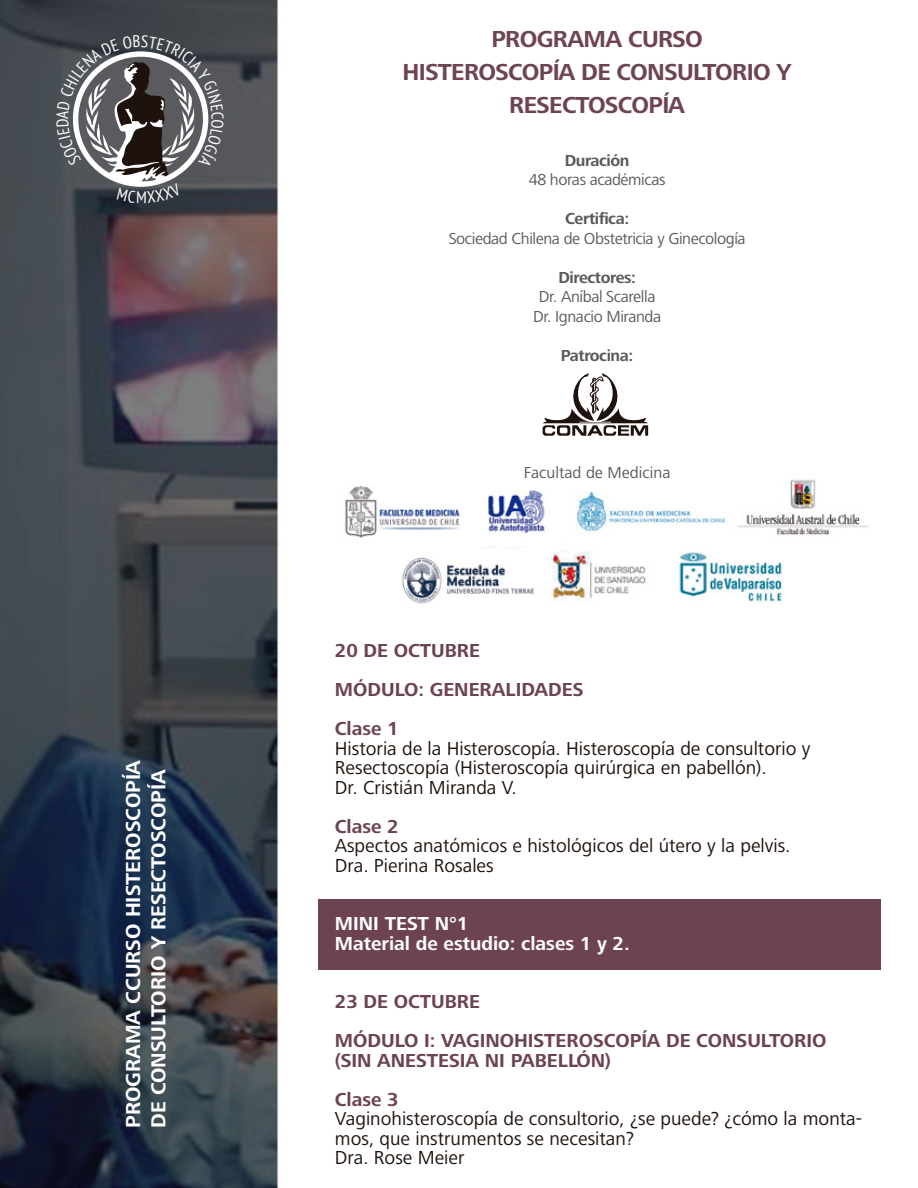
<style>
.page{position:relative;width:918px;height:1188px;background:#fff}
.page>*{position:absolute;margin:0;border:0;box-sizing:border-box;transform-origin:0 0}
.t1{font:700 24px/33px "Frutiger Next LT";letter-spacing:-.025em;color:#6e4450;text-align:center}
.t2{font:700 21px/25.2px "Frutiger Next LT";color:#fff}
.t3{font:19.5px/19.5px "Frutiger Next LT";color:#1e120d}
.t4{font:700 19.5px/39px "Frutiger Next LT";color:#6c434f}
.t5{font:700 19.5px/19.5px "Frutiger Next LT";color:#fff}
.t6{font:16.5px/19.5px "Frutiger Next LT";letter-spacing:-.025em;color:#5b595d;text-align:center}
.t7{font:700 16.5px "Frutiger Next LT";letter-spacing:-.025em;color:#5b595d}
.t8{font:16.5px "Frutiger Next LT";color:#5b595d}
</style>
<div class="page">
<img style="left:0;top:0;width:349px;height:1188px">
<img style="left:324px;top:474px;width:544px;height:144px">
<div style="left:318px;top:899px;width:563px;height:70px;background:#6c434f"></div>
<svg style="left:543px;top:373px;width:105px;height:63px"></svg>
<svg style="left:56px;top:35px;width:168px;height:168px;background:#656568"></svg>
<p class="t2" style="left:121px;top:1128px;width:370px;rotate:-90deg">PROGRAMA CCURSO HISTEROSCOPÍA<br>DE CONSULTORIO Y RESECTOSCOPÍA</p>
<p class="t1" style="left:403px;top:23px;width:391px">PROGRAMA CURSO<br>HISTEROSCOPÍA DE CONSULTORIO Y<br>RESECTOSCOPÍA</p>
<p class="t7" style="left:565px;top:151px;width:66px">Duración</p>
<p class="t6" style="left:529px;top:170px;width:138px">48 horas académicas</p>
<p class="t7" style="left:565px;top:209px;width:66px">Certifica:</p>
<p class="t6" style="left:449px;top:228px;width:299px">Sociedad Chilena de Obstetricia y Ginecología</p>
<p class="t7" style="left:558px;top:268px;width:79px">Directores:</p>
<p class="t6" style="left:533px;top:287px;width:130px">Dr. Aníbal Scarella<br>Dr. Ignacio Miranda</p>
<p class="t7" style="left:561px;top:346px;width:74px">Patrocina:</p>
<p class="t8" style="left:524px;top:463px;width:148px">Facultad de Medicina</p>
<p class="t4" style="left:335px;top:631px;width:250px">20 DE OCTUBRE<br>MÓDULO: GENERALIDADES<br>Clase 1</p>
<p class="t3" style="left:335px;top:738px;width:477px">Historia de la Histeroscopía. Histeroscopía de consultorio y<br>Resectoscopía (Histeroscopía quirúrgica en pabellón).<br>Dr. Cristián Miranda V.</p>
<p class="t4" style="left:335px;top:807px;width:65px">Clase 2</p>
<p class="t3" style="left:335px;top:836px;width:457px">Aspectos anatómicos e histológicos del útero y la pelvis.<br>Dra. Pierina Rosales</p>
<p class="t5" style="left:335px;top:914px;width:296px">MINI TEST N°1<br>Material de estudio: clases 1 y 2.</p>
<p class="t4" style="left:335px;top:982px;width:493px">23 DE OCTUBRE<br>MÓDULO I: VAGINOHISTEROSCOPÍA DE CONSULTORIO</p>
<p class="t4" style="left:335px;top:1041px;width:278px">(SIN ANESTESIA NI PABELLÓN)<br>Clase 3</p>
<p class="t3" style="left:335px;top:1109px;width:529px">Vaginohisteroscopía de consultorio, ¿se puede? ¿cómo la monta&shy;mos, que instrumentos se necesitan?<br>Dra. Rose Meier</p>
</div>
